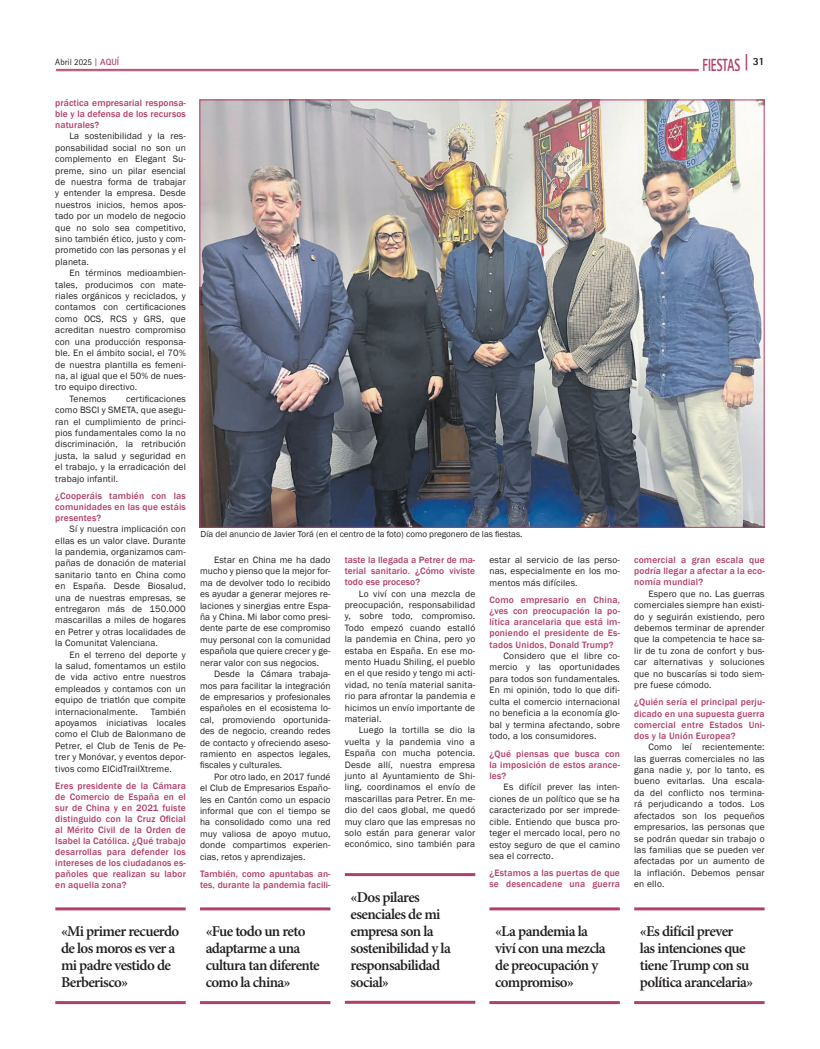
<style>
.page{position:relative;width:820px;height:1049px;background:#fff}
.page>*{position:absolute;margin:0;border:0;box-sizing:border-box;transform-origin:0 0}
.t1{font:800 17.6px "Rotis Sans Serif Std";color:#b23f6a;scale:.64 1}
.t2{font:600 15px/17px "Minion Pro";letter-spacing:-.04em;color:#231f20}
.t3{font:9.5px/11.4px "Franklin Gothic";letter-spacing:.015em;color:#231f20;text-align:justify}
.t4{font:500 9.5px/11px "Franklin Gothic";letter-spacing:.015em;color:#b23f6a;text-align:justify}
.t5{font:9px "Franklin Gothic";color:#231f20}
.t6{font:9px "Rotis Sans Serif Std";color:#231f20}
.s1{font-family:"Rotis Serif Std";font-weight:700;color:#b23f6a}
.s2{font-weight:700;color:#b23f6a}
.s3{font-size:18.2px}
</style>
<div class="page">
<hr style="left:55px;top:907px;width:131px;height:3px;background:#b23f6a">
<hr style="left:55px;top:1001px;width:131px;height:3px;background:#b23f6a">
<hr style="left:200px;top:907px;width:130px;height:3px;background:#b23f6a">
<hr style="left:200px;top:1001px;width:130px;height:3px;background:#b23f6a">
<hr style="left:345px;top:873px;width:130px;height:3px;background:#b23f6a">
<hr style="left:345px;top:1001px;width:130px;height:3px;background:#b23f6a">
<hr style="left:489px;top:907px;width:130px;height:3px;background:#b23f6a">
<hr style="left:489px;top:1001px;width:130px;height:3px;background:#b23f6a">
<hr style="left:634px;top:907px;width:130px;height:3px;background:#b23f6a">
<hr style="left:634px;top:1001px;width:130px;height:3px;background:#b23f6a">
<hr style="left:56px;top:69px;width:642px;height:1px;background:#b23f6a">
<hr style="left:56px;top:71px;width:642px;height:1px;background:#b23f6a">
<img style="left:201px;top:101px;width:561px;height:425px">
<p class="t6" style="left:55px;top:57px;width:65px">Abril 2025 <span class="s1">|</span> <span class="s2">AQUÍ</span></p>
<h1 class="t1" style="left:702px;top:54px;width:98px">FIESTAS <span class="s3">|</span> <sup>31</sup></h1>
<p class="t4" style="left:55px;top:97px;width:132px">práctica empresarial responsa&shy;ble y la defensa de los recursos naturales?</p>
<p class="t3" style="left:55px;top:131px;width:132px;text-indent:14px">La sostenibilidad y la res&shy;ponsabilidad social no son un complemento en Elegant Su&shy;preme, sino un pilar esencial de nuestra forma de trabajar y entender la empresa. Desde nuestros inicios, hemos apos&shy;tado por un modelo de negocio que no solo sea competitivo, sino también ético, justo y com&shy;prometido con las personas y el planeta.</p>
<p class="t3" style="left:69px;top:268px;width:118px">En términos medioambien-</p>
<p class="t3" style="left:55px;top:279px;width:132px">tales, producimos con mate-</p>
<p class="t3" style="left:55px;top:290px;width:132px">riales orgánicos y reciclados, y</p>
<p class="t3" style="left:55px;top:302px;width:132px">contamos con certificaciones</p>
<p class="t3" style="left:55px;top:313px;width:132px">como OCS, RCS y GRS, que</p>
<p class="t3" style="left:55px;top:325px;width:132px">acreditan nuestro compromiso</p>
<p class="t3" style="left:55px;top:336px;width:132px">con una producción responsa-</p>
<p class="t3" style="left:55px;top:347px;width:132px">ble. En el ámbito social, el 70%</p>
<p class="t3" style="left:55px;top:359px;width:132px">de nuestra plantilla es femeni-</p>
<p class="t3" style="left:55px;top:370px;width:132px">na, al igual que el 50% de nues-</p>
<p class="t3" style="left:55px;top:382px;width:83px">tro equipo directivo.</p>
<p class="t3" style="left:69px;top:393px;width:38px">Tenemos</p>
<p class="t3" style="left:55px;top:393px;width:132px;text-indent:71px">certificaciones como BSCI y SMETA, que asegu&shy;ran el cumplimiento de princi&shy;pios fundamentales como la no discriminación, la retribución justa, la salud y seguridad en el trabajo, y la erradicación del trabajo infantil.</p>
<p class="t4" style="left:55px;top:490px;width:132px">¿Cooperáis también con las comunidades en las que estáis presentes?</p>
<p class="t3" style="left:55px;top:523px;width:132px;text-indent:14px">Sí y nuestra implicación con ellas es un valor clave. Durante la pandemia, organizamos cam&shy;pañas de donación de material sanitario tanto en China como en España. Desde Biosalud, una de nuestras empresas, se entregaron más de 150.000 mascarillas a miles de hogares en Petrer y otras localidades de la Comunitat Valenciana.</p>
<p class="t3" style="left:55px;top:649px;width:132px;text-indent:14px">En el terreno del deporte y la salud, fomentamos un estilo de vida activo entre nuestros empleados y contamos con un equipo de triatlón que compite internacionalmente.</p>
<p class="t5" style="left:200px;top:528px;width:323px">Día del anuncio de Javier Torá (en el centro de la foto) como pregonero de las fiestas.</p>
<p class="t3" style="left:200px;top:554px;width:132px;text-indent:14px">Estar en China me ha dado mucho y pienso que la mejor for&shy;ma de devolver todo lo recibido es ayudar a generar mejores re&shy;laciones y sinergias entre Espa&shy;ña y China. Mi labor como presi&shy;dente parte de ese compromiso muy personal con la comunidad española que quiere crecer y ge&shy;nerar valor con sus negocios.</p>
<p class="t3" style="left:200px;top:668px;width:132px;text-indent:14px">Desde la Cámara trabaja&shy;mos para facilitar la integración de empresarios y profesionales españoles en el ecosistema lo&shy;cal, promoviendo oportunida&shy;des de negocio, creando redes de contacto y ofreciendo aseso&shy;ramiento en aspectos legales, fiscales y culturales.</p>
<p class="t3" style="left:200px;top:771px;width:132px;text-indent:14px">Por otro lado, en 2017 fundé el Club de Empresarios Españo&shy;les en Cantón como un espacio informal que con el tiempo se ha consolidado como una red muy valiosa de apoyo mutuo, donde compartimos experien&shy;cias, retos y aprendizajes.</p>
<p class="t4" style="left:200px;top:868px;width:132px">También, como apuntabas an&shy;tes, durante la pandemia facili-</p>
<p class="t3" style="left:489px;top:554px;width:132px">estar al servicio de las perso&shy;nas, especialmente en los mo&shy;mentos más difíciles.</p>
<p class="t4" style="left:489px;top:595px;width:132px">Como empresario en China, ¿ves con preocupación la po&shy;lítica arancelaria que está im&shy;poniendo el presidente de Es&shy;tados Unidos, Donald Trump?</p>
<p class="t3" style="left:489px;top:650px;width:132px;text-indent:14px">Considero que el libre co&shy;mercio y las oportunidades para todos son fundamentales.<br>En mi opinión, todo lo que difi&shy;culta el comercio internacional no beneficia a la economía glo&shy;bal y termina afectando, sobre todo, a los consumidores.</p>
<p class="t4" style="left:489px;top:748px;width:132px">¿Qué piensas que busca con la imposición de estos arance&shy;les?</p>
<p class="t3" style="left:489px;top:781px;width:132px;text-indent:14px">Es difícil prever las inten&shy;ciones de un político que se ha caracterizado por ser imprede&shy;cible. Entiendo que busca pro&shy;teger el mercado local, pero no estoy seguro de que el camino sea el correcto.</p>
<p class="t4" style="left:489px;top:868px;width:132px">¿Estamos a las puertas de que se desencadene una guerra</p>
<p class="t4" style="left:634px;top:554px;width:132px">comercial a gran escala que podría llegar a afectar a la eco&shy;nomía mundial?</p>
<p class="t3" style="left:634px;top:588px;width:132px;text-indent:14px">Espero que no. Las guerras comerciales siempre han existi&shy;do y seguirán existiendo, pero debemos terminar de aprender que la competencia te hace sa&shy;lir de tu zona de confort y bus&shy;car alternativas y soluciones que no buscarías si todo siem&shy;pre fuese cómodo.</p>
<p class="t4" style="left:634px;top:697px;width:132px">¿Quién sería el principal perju&shy;dicado en una supuesta guerra comercial entre Estados Uni&shy;dos y la Unión Europea?</p>
<p class="t3" style="left:634px;top:741px;width:132px;text-indent:14px">Como leí recientemente: las guerras comerciales no las gana nadie y, por lo tanto, es bueno evitarlas. Una escala&shy;da del conflicto nos termina&shy;rá perjudicando a todos. Los afectados son los pequeños empresarios, las personas que se podrán quedar sin trabajo o las familias que se pueden ver afectadas por un aumento de la inflación. Debemos pensar en ello.</p>
<p class="t4" style="left:344px;top:554px;width:132px">taste la llegada a Petrer de ma&shy;terial sanitario. ¿Cómo viviste todo ese proceso?</p>
<p class="t3" style="left:344px;top:588px;width:132px;text-indent:14px">Lo viví con una mezcla de preocupación, responsabilidad y, sobre todo, compromiso.<br>Todo empezó cuando estalló la pandemia en China, pero yo estaba en España. En ese mo&shy;mento Huadu Shiling, el pueblo en el que resido y tengo mi acti&shy;vidad, no tenía material sanita&shy;rio para afrontar la pandemia e hicimos un envío importante de material.</p>
<p class="t3" style="left:344px;top:725px;width:132px;text-indent:14px">Luego la tortilla se dio la vuelta y la pandemia vino a España con mucha potencia.<br>Desde allí, nuestra empresa junto al Ayuntamiento de Shi&shy;ling, coordinamos el envío de mascarillas para Petrer. En me&shy;dio del caos global, me quedó muy claro que las empresas no solo están para generar valor económico, sino también para</p>
<p class="t3" style="left:55px;top:706px;width:132px;text-indent:96px">También apoyamos iniciativas locales como el Club de Balonmano de Petrer, el Club de Tenis de Pe&shy;trer y Monóvar, y eventos depor&shy;tivos como ElCidTrailXtreme.</p>
<p class="t4" style="left:55px;top:780px;width:132px">Eres presidente de la Cámara de Comercio de España en el sur de China y en 2021 fuiste distinguido con la Cruz Oficial al Mérito Civil de la Orden de Isabel la Católica. ¿Qué trabajo desarrollas para defender los intereses de los ciudadanos es&shy;pañoles que realizan su labor en aquella zona?</p>
<h2 class="t2" style="left:350px;top:889px;width:102px">«Dos pilares esenciales de mi empresa son la sostenibilidad y la responsabilidad social»</h2>
<h2 class="t2" style="left:61px;top:923px;width:120px">«Mi primer recuerdo de los moros es ver a mi padre vestido de<br>Berberisco»</h2>
<h2 class="t2" style="left:206px;top:923px;width:116px">«Fue todo un reto adaptarme a una cultura tan diferente como la china»</h2>
<h2 class="t2" style="left:495px;top:923px;width:112px">«La pandemia la viví con una mezcla de preocupación y compromiso»</h2>
<h2 class="t2" style="left:639px;top:923px;width:115px">«Es difícil prever<br>las intenciones que tiene Trump con su política arancelaria»</h2>
</div>
